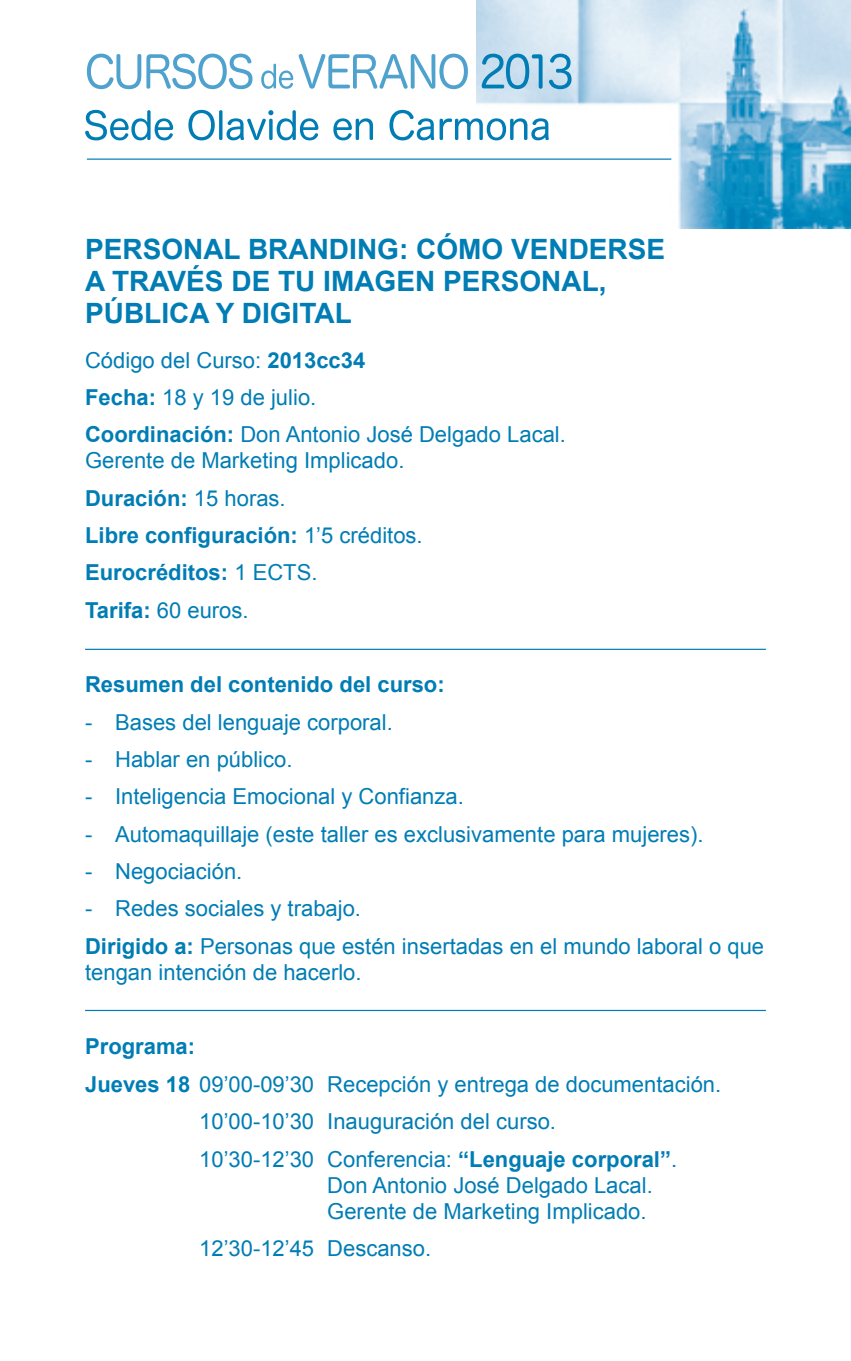
<style>
.page{position:relative;width:851px;height:1361px;background:#fff}
.page>*{position:absolute;margin:0;border:0;box-sizing:border-box;transform-origin:0 0}
.t1{font:700 28px/32px "Arial";color:#007db5}
.t2{font:22px/37.4px "Arial";color:#007db5}
.t3{font:700 22px "Arial";color:#007db5}
.s1{font-weight:700}
</style>
<div class="page">
<img style="left:476px;top:0;width:374px;height:228px">
<svg style="left:481px;top:54px;width:90px;height:35px;background:#86bedb"></svg>
<svg style="left:87px;top:54px;width:165px;height:35px"></svg>
<svg style="left:261px;top:54px;width:207px;height:35px"></svg>
<hr style="left:87px;top:158px;width:584px;height:2px;background:#007db5">
<hr style="left:85px;top:649px;width:680px;height:1px;background:#007db5">
<hr style="left:85px;top:1010px;width:680px;height:1px;background:#007db5">
<svg style="left:85px;top:110px;width:463px;height:30px"></svg>
<p class="t1" style="left:85px;top:233px;width:581px">PERSONAL BRANDING: CÓMO VENDERSE<br>A TRAVÉS DE TU IMAGEN PERSONAL,<br>PÚBLICA Y DIGITAL</p>
<p class="t2" style="left:85px;top:341px;width:482px">Código del Curso: <span class="s1">2013cc34<br>Fecha:</span> 18 y 19 de julio.<br><span class="s1">Coordinación:</span> Don Antonio José Delgado Lacal.</p>
<p class="t2" style="left:85px;top:442px;width:339px">Gerente de Marketing Implicado.<br><span class="s1">Duración:</span> 15 horas.<br><span class="s1">Libre configuración:</span> 1’5 créditos.<br><span class="s1">Eurocréditos:</span> 1 ECTS.<br><span class="s1">Tarifa:</span> 60 euros.</p>
<p class="t3" style="left:85px;top:672px;width:361px">Resumen del contenido del curso:</p>
<p class="t2" style="left:85px;top:703px;width:309px">- Bases del lenguaje corporal.</p>
<p class="t2" style="left:85px;top:740px;width:209px">- Hablar en público.</p>
<p class="t2" style="left:85px;top:778px;width:380px">- Inteligencia Emocional y Confianza.</p>
<p class="t2" style="left:85px;top:815px;width:620px">- Automaquillaje (este taller es exclusivamente para mujeres).</p>
<p class="t2" style="left:85px;top:852px;width:159px">- Negociación.</p>
<p class="t2" style="left:85px;top:890px;width:680px">- Redes sociales y trabajo.<br><span class="s1">Dirigido a:</span> Personas que estén insertadas en el mundo laboral o que</p>
<p class="t2" style="left:85px;top:953px;width:278px">tengan intención de hacerlo.</p>
<p class="t3" style="left:85px;top:1034px;width:112px">Programa:</p>
<p class="t2" style="left:85px;top:1065px;width:637px"><span class="s1">Jueves 18</span> 09’00-09’30 Recepción y entrega de documentación.</p>
<p class="t2" style="left:199px;top:1102px;width:358px">10’00-10’30 Inauguración del curso.</p>
<p class="t2" style="left:199px;top:1140px;width:479px">10’30-12’30 Conferencia: <span class="s1">“Lenguaje corporal”</span>.</p>
<p class="t2" style="left:327px;top:1171px;width:327px;line-height:26px">Don Antonio José Delgado Lacal.<br>Gerente de Marketing Implicado.</p>
<p class="t2" style="left:199px;top:1229px;width:233px">12’30-12’45 Descanso.</p>
</div>
